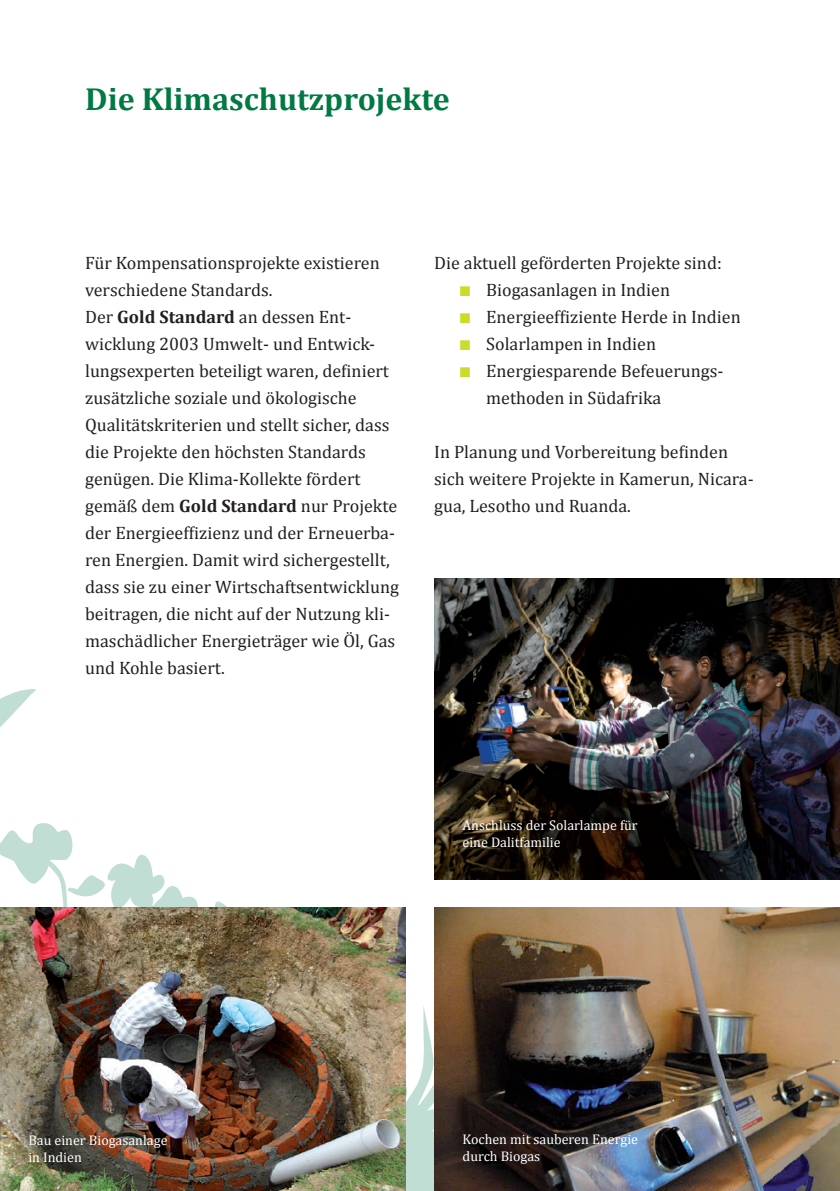
<style>
.page{position:relative;width:840px;height:1191px;background:#fff}
.page>*{position:absolute;margin:0;border:0;box-sizing:border-box;transform-origin:0 0}
.t1{font:700 32px "Cambria";color:#007942}
.t2{font:18px/27px "Cambria";color:#231f20}
.t3{font:14px/16.8px "Cambria";color:#fff}
.s1{font-weight:700}
.s2{color:#cadb2a}
</style>
<div class="page">
<svg style="left:0;top:689px;width:594px;height:502px"></svg>
<img style="left:0;top:907px;width:405px;height:284px">
<img style="left:434px;top:907px;width:405px;height:284px">
<img style="left:434px;top:578px;width:405px;height:301px">
<h1 class="t1" style="left:85px;top:80px;width:366px">Die Klimaschutzprojekte</h1>
<p class="t2" style="left:85px;top:249px;width:315px">Für Kompensationsprojekte existieren verschiedene Standards.<br>Der <span class="s1">Gold Standard</span> an dessen Ent&shy;wicklung 2003 Umwelt- und Entwick&shy;lungsexperten beteiligt waren, definiert zusätzliche soziale und ökologische Qualitätskriterien und stellt sicher, dass die Projekte den höchsten Standards genügen. Die Klima-Kollekte fördert gemäß dem <span class="s1">Gold Standard</span> nur Projekte der Energieeffizienz und der Erneuerba&shy;ren Energien. Damit wird sichergestellt, dass sie zu einer Wirtschaftsentwicklung beitragen, die nicht auf der Nutzung kli&shy;maschädlicher Energieträger wie Öl, Gas und Kohle basiert.</p>
<p class="t2" style="left:434px;top:249px;width:289px">Die aktuell geförderten Projekte sind:</p>
<p class="t2" style="left:459px;top:276px;width:212px"><span class="s2">■</span> Biogasanlagen in Indien</p>
<p class="t2" style="left:459px;top:303px;width:282px"><span class="s2">■</span> Energieeffiziente Herde in Indien</p>
<p class="t2" style="left:459px;top:330px;width:198px"><span class="s2">■</span> Solarlampen in Indien</p>
<p class="t2" style="left:486px;top:357px;width:239px;text-indent:-26px"><span class="s2">■</span> Energiesparende Befeuerungs&shy;methoden in Südafrika</p>
<p class="t2" style="left:434px;top:438px;width:321px">In Planung und Vorbereitung befinden sich weitere Projekte in Kamerun, Nicara&shy;gua, Lesotho und Ruanda.</p>
<p class="t3" style="left:28px;top:1131px;width:140px">Bau einer Biogasanlage in Indien</p>
<p class="t3" style="left:462px;top:817px;width:177px">Anschluss der Solarlampe für eine Dalitfamilie</p>
<p class="t3" style="left:462px;top:1130px;width:177px">Kochen mit sauberen Energie durch Biogas</p>
</div>
